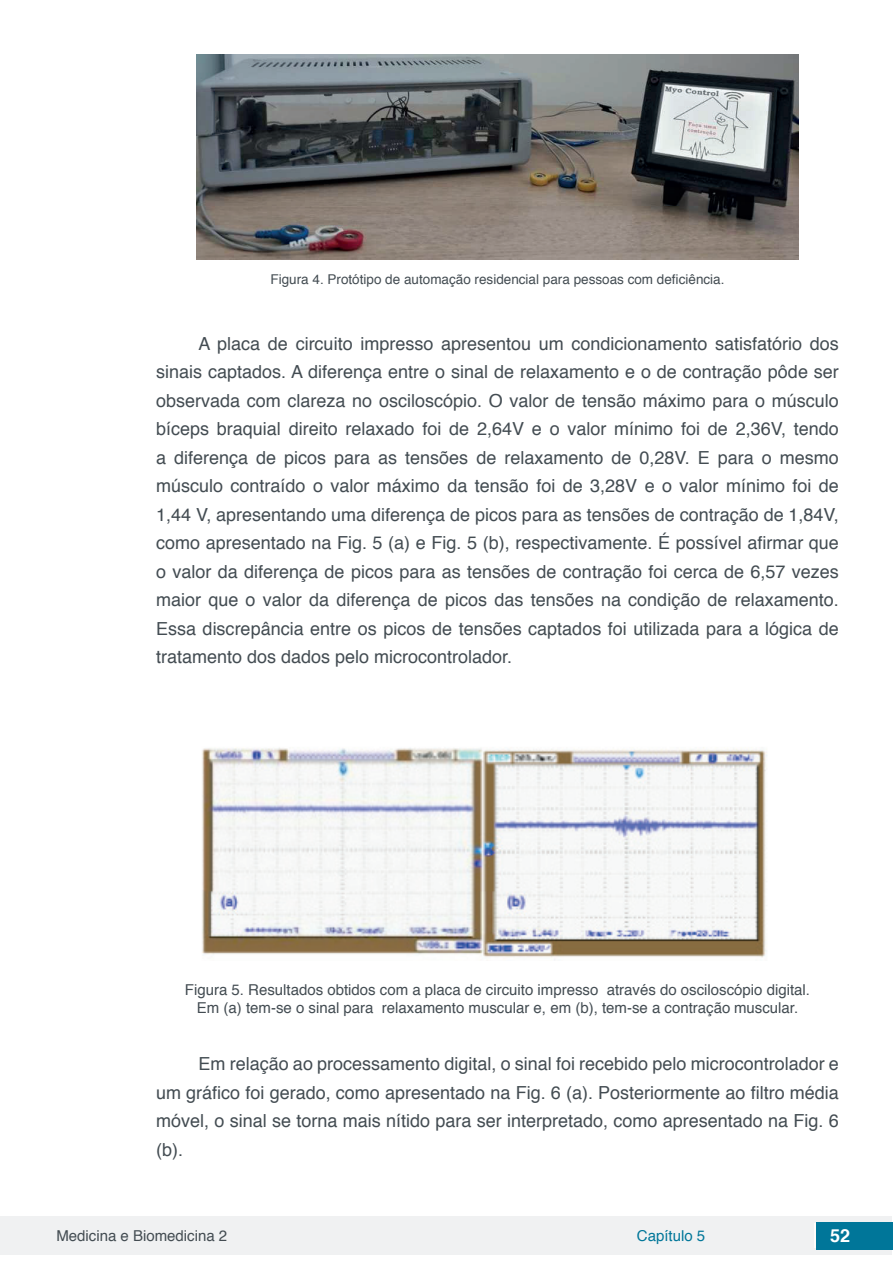
<style>
.page{position:relative;width:893px;height:1263px;background:#fff}
.page>*{position:absolute;margin:0;border:0;box-sizing:border-box;transform-origin:0 0}
.t1{font:18px/28.5px "Helvetica";color:#434c52;text-align:justify}
.t2{font:700 18px "Helvetica";color:#fff}
.t3{font:15px/18px "Helvetica";color:#434c52;text-align:center}
.t4{font:15px "Helvetica";color:#007699}
.t5{font:13.5px "Helvetica";color:#434c52}
</style>
<div class="page">
<div style="left:1px;top:1216px;width:891px;height:38px;background:#f0f1f2"></div>
<div style="left:816px;top:1222px;width:77px;height:27px;background:#007699"></div>
<svg style="left:815px;top:1224px;width:1px;height:24px"></svg>
<img style="left:196px;top:54px;width:603px;height:206px">
<img style="left:202px;top:747px;width:565px;height:213px">
<p class="t5" style="left:270px;top:269px;width:455px">Figura 4. Protótipo de automação residencial para pessoas com deficiência.</p>
<p class="t1" style="left:156px;top:330px;width:684px;text-indent:43px">A placa de circuito impresso apresentou um condicionamento satisfatório dos sinais captados. A diferença entre o sinal de relaxamento e o de contração pôde ser observada com clareza no osciloscópio. O valor de tensão máximo para o músculo bíceps braquial direito relaxado foi de 2,64V e o valor mínimo foi de 2,36V, tendo a diferença de picos para as tensões de relaxamento de 0,28V. E para o mesmo músculo contraído o valor máximo da tensão foi de 3,28V e o valor mínimo foi de 1,44 V, apresentando uma diferença de picos para as tensões de contração de 1,84V, como apresentado na Fig. 5 (a) e Fig. 5 (b), respectivamente. É possível afirmar que o valor da diferença de picos para as tensões de contração foi cerca de 6,57 vezes maior que o valor da diferença de picos das tensões na condição de relaxamento.<br>Essa discrepância entre os picos de tensões captados foi utilizada para a lógica de tratamento dos dados pelo microcontrolador.</p>
<p class="t3" style="left:185px;top:981px;width:627px">Figura 5. Resultados obtidos com a placa de circuito impresso através do osciloscópio digital.<br>Em (a) tem-se o sinal para relaxamento muscular e, em (b), tem-se a contração muscular.</p>
<p class="t1" style="left:156px;top:1050px;width:684px;text-indent:43px">Em relação ao processamento digital, o sinal foi recebido pelo microcontrolador e um gráfico foi gerado, como apresentado na Fig. 6 (a). Posteriormente ao filtro média móvel, o sinal se torna mais nítido para ser interpretado, como apresentado na Fig. 6 (b).</p>
<p class="t3" style="left:56px;top:1227px;width:172px">Medicina e Biomedicina 2</p>
<p class="t4" style="left:637px;top:1224px;width:70px">Capítulo 5</p>
<p class="t2" style="left:830px;top:1221px;width:22px">52</p>
</div>
